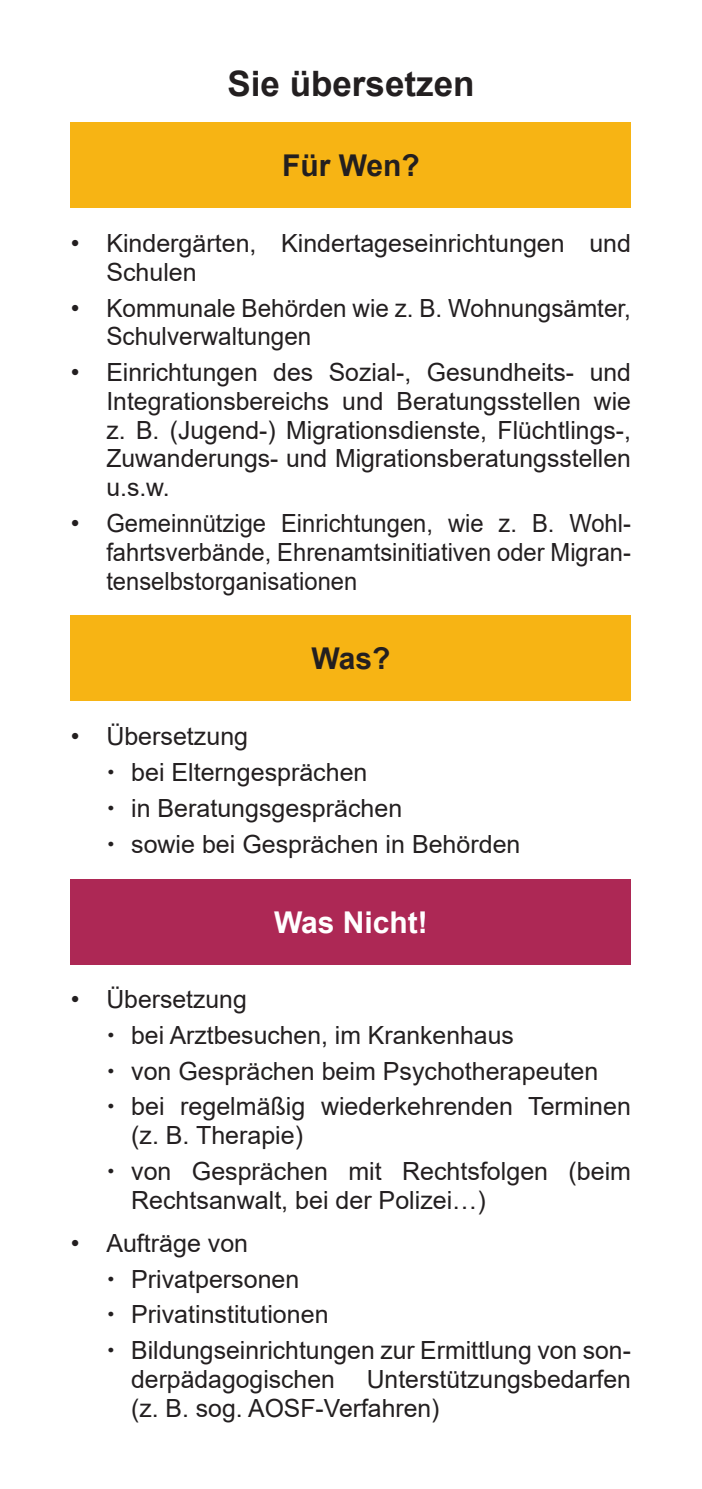
<style>
.page{position:relative;width:702px;height:1489px;background:#fff}
.page>*{position:absolute;margin:0;border:0;box-sizing:border-box;transform-origin:0 0}
.t1{font:700 35px "Arial";color:#231f20}
.t2{font:700 30px "Arial";color:#231f20}
.t3{font:700 30px "Arial";color:#fff}
.t4{font:25px/28.8px "Arial";color:#231f20}
</style>
<div class="page">
<div style="left:71px;top:123px;width:560px;height:85px;background:#f7b414"></div>
<div style="left:71px;top:616px;width:560px;height:85px;background:#f7b414"></div>
<div style="left:71px;top:879px;width:560px;height:85px;background:#ad2855"></div>
<p class="t1" style="left:227px;top:59px;width:249px">Sie übersetzen</p>
<p class="t2" style="left:282px;top:144px;width:139px">Für Wen?</p>
<p class="t4" style="left:106px;top:229px;width:526px;text-indent:-35px">• Kindergärten, Kindertageseinrichtungen und<br>Schulen</p>
<p class="t4" style="left:106px;top:293px;width:526px;text-indent:-35px">• Kommunale Behörden wie z. B. Wohnungsämter,<br>Schulverwaltungen</p>
<p class="t4" style="left:106px;top:358px;width:526px;text-align:justify;text-indent:-35px">• Einrichtungen des Sozial-, Gesundheits- und Integrationsbereichs und Beratungsstellen wie z. B. (Jugend-) Migrationsdienste, Flüchtlings-, Zuwanderungs- und Migrationsberatungsstellen u.s.w.</p>
<p class="t4" style="left:106px;top:509px;width:526px;text-align:justify;text-indent:-35px">• Gemeinnützige Einrichtungen, wie z. B. Wohl&shy;fahrtsverbände, Ehrenamtsinitiativen oder Migran&shy;tenselbstorganisationen</p>
<p class="t2" style="left:311px;top:637px;width:80px">Was?</p>
<p class="t4" style="left:71px;top:721px;width:179px">• Übersetzung</p>
<p class="t4" style="left:131px;top:757px;width:238px">bei Elterngesprächen</p>
<p class="t4" style="left:131px;top:793px;width:272px">in Beratungsgesprächen</p>
<p class="t4" style="left:131px;top:829px;width:391px">sowie bei Gesprächen in Behörden</p>
<p class="t3" style="left:274px;top:900px;width:155px">Was Nicht!</p>
<p class="t4" style="left:71px;top:984px;width:177px">• Übersetzung</p>
<p class="t4" style="left:131px;top:1020px;width:384px">bei Arztbesuchen, im Krankenhaus</p>
<p class="t4" style="left:131px;top:1056px;width:468px">von Gesprächen beim Psychotherapeuten</p>
<p class="t4" style="left:131px;top:1091px;width:501px">bei regelmäßig wiederkehrenden Terminen (z. B. Therapie)</p>
<p class="t4" style="left:131px;top:1156px;width:501px">von Gesprächen mit Rechtsfolgen (beim<br>Rechtsanwalt, bei der Polizei…)</p>
<p class="t4" style="left:71px;top:1228px;width:179px">• Aufträge von</p>
<p class="t4" style="left:131px;top:1264px;width:170px">Privatpersonen</p>
<p class="t4" style="left:131px;top:1299px;width:199px">Privatinstitutionen</p>
<p class="t4" style="left:131px;top:1335px;width:501px">Bildungseinrichtungen zur Ermittlung von son&shy;derpädagogischen</p>
<p class="t4" style="left:131px;top:1364px;width:501px;text-indent:235px">Unterstützungsbedarfen (z. B. sog. AOSF-Verfahren)</p>
</div>
